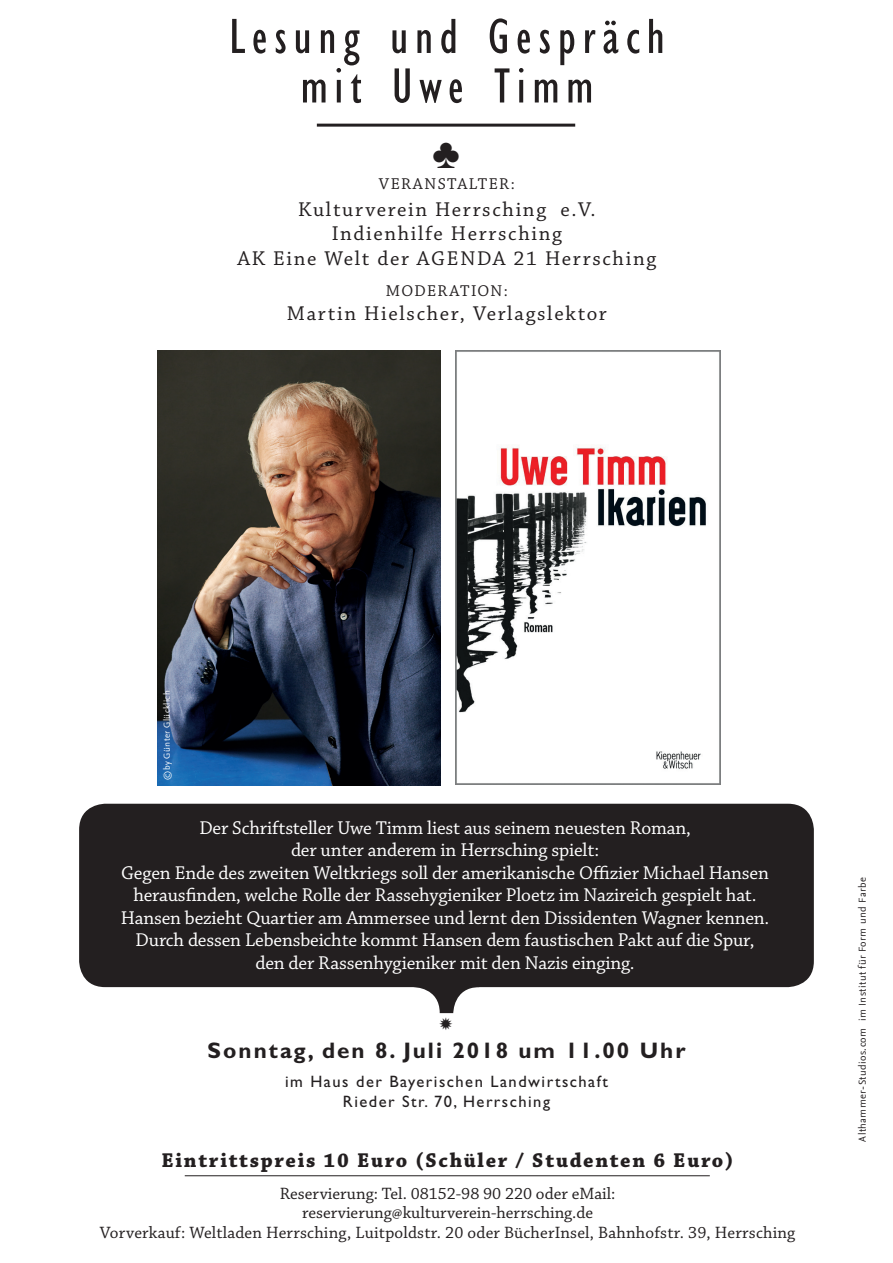
<style>
.page{position:relative;width:893px;height:1263px;background:#fff}
.page>*{position:absolute;margin:0;border:0;box-sizing:border-box;transform-origin:0 0}
.t1{font:condensed 51px/49.5px "Gill Sans";letter-spacing:.13em;color:#231f20;text-align:center}
.t2{font:700 22.5px "Gill Sans";letter-spacing:.09em;color:#231f20}
.t3{font:21px/24px "Chaparral Pro";letter-spacing:.08em;color:#231f20;text-align:center}
.t4{font:700 21px "Chaparral Pro";letter-spacing:.08em;color:#231f20}
.t5{font:19.5px/22.5px "Chaparral Pro";letter-spacing:-.01em;color:#fff;text-align:center}
.t6{font:17.25px/19.5px "Chaparral Pro";letter-spacing:.01em;color:#231f20;text-align:center}
.t7{font:16.5px/19.8px "Gill Sans";letter-spacing:.09em;color:#231f20;text-align:center}
.t8{font:16.5px "Chaparral Pro";color:#231f20}
.t9{font:10.5px "Nexus Sans";letter-spacing:.04em;color:#231f20}
.t10{font:9px "Nexus Sans";letter-spacing:.04em;color:#fff}
</style>
<div class="page">
<svg style="left:414px;top:916px;width:65px;height:97px"></svg>
<div style="left:79px;top:804px;width:735px;height:183px;background:#231f20;border-radius:26px"></div>
<hr style="left:185px;top:1175px;width:525px;height:1px;background:#231f20">
<hr style="left:317px;top:124px;width:258px;height:3px;background:#231f20">
<img style="left:157px;top:351px;width:284px;height:434px">
<img style="left:455px;top:351px;width:265px;height:434px">
<h1 class="t1" style="left:229px;top:13px;width:437px">Lesung und Gespräch mit Uwe Timm</h1>
<p class="t8" style="left:379px;top:175px;width:24px">Veranstalter</p>
<p class="t8" style="left:511px;top:175px;width:6px">:</p>
<p class="t3" style="left:237px;top:199px;width:420px">Kulturverein Herrsching e.V.<br>Indienhilfe Herrsching<br>AK Eine Welt der AGENDA 21 Herrsching</p>
<p class="t8" style="left:386px;top:282px;width:28px">Moderation</p>
<p class="t8" style="left:504px;top:282px;width:6px">:</p>
<p class="t3" style="left:287px;top:302px;width:322px">Martin Hielscher, Verlagslektor</p>
<p class="t10" style="left:162px;top:779px;width:90px;rotate:-90deg">©by Günter Glücklich</p>
<p class="t5" style="left:121px;top:817px;width:650px">Der Schriftsteller Uwe Timm liest aus seinem neuesten Roman,<br>der unter anderem in Herrsching spielt:<br>Gegen Ende des zweiten Weltkriegs soll der amerikanische Offizier Michael Hansen herausfinden, welche Rolle der Rassehygieniker Ploetz im Nazireich gespielt hat.<br>Hansen bezieht Quartier am Ammersee und lernt den Dissidenten Wagner kennen.<br>Durch dessen Lebensbeichte kommt Hansen dem faustischen Pakt auf die Spur, den der Rassenhygieniker mit den Nazis einging.</p>
<p class="t2" style="left:208px;top:1037px;width:479px">Sonntag, den 8. Juli 2018 um 11.00 Uhr</p>
<p class="t7" style="left:285px;top:1072px;width:324px">im Haus der Bayerischen Landwirtschaft<br>Rieder Str. 70, Herrsching</p>
<p class="t4" style="left:162px;top:1148px;width:574px">Eintrittspreis 10 Euro (Schüler / Studenten 6 Euro)</p>
<p class="t6" style="left:100px;top:1184px;width:697px">Reservierung: Tel. 08152-98 90 220 oder eMail:<br>reservierung@kulturverein-herrsching.de<br>Vorverkauf: Weltladen Herrsching, Luitpoldstr. 20 oder BücherInsel, Bahnhofstr. 39, Herrsching</p>
<p class="t9" style="left:856px;top:1141px;width:266px;rotate:-90deg">Althammer-Studios.com im Institut für Form und Farbe</p>
</div>
